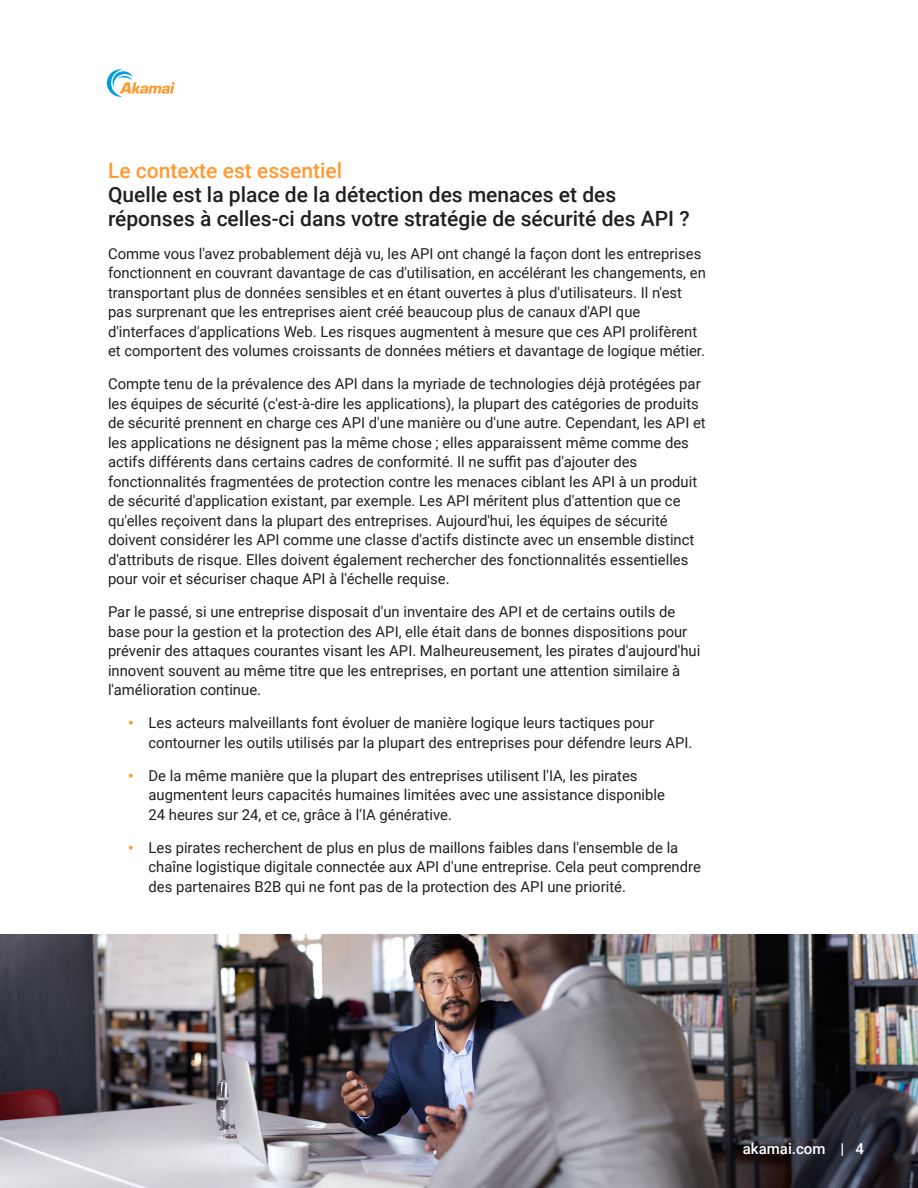
<style>
.page{position:relative;width:918px;height:1188px;background:#fff}
.page>*{position:absolute;margin:0;border:0;box-sizing:border-box;transform-origin:0 0}
.H2_-_Subheading{font:500 21px/24px "Roboto";color:#231f20}
.H2_-_Subheading-2{font:500 21px "Roboto";color:#f93}
.Body{font:15px/19.5px "Roboto";color:#231f20}
.t1{font:500 15px "Roboto";color:#fff}
.s1{font-weight:900;color:#f93}
</style>
<div class="page">
<svg style="left:107px;top:69px;width:68px;height:28px"></svg>
<img style="left:0;top:934px;width:918px;height:254px">
<p class="H2_-_Subheading-2" style="left:108px;top:156px;width:236px">Le contexte est essentiel</p>
<p class="H2_-_Subheading" style="left:108px;top:182px;width:583px">Quelle est la place de la détection des menaces et des réponses à celles-ci dans votre stratégie de sécurité des API ?</p>
<p class="Body" style="left:108px;top:243px;width:599px">Comme vous l'avez probablement déjà vu, les API ont changé la façon dont les entreprises fonctionnent en couvrant davantage de cas d'utilisation, en accélérant les changements, en transportant plus de données sensibles et en étant ouvertes à plus d'utilisateurs. Il n'est pas surprenant que les entreprises aient créé beaucoup plus de canaux d'API que d'interfaces d'applications Web. Les risques augmentent à mesure que ces API prolifèrent et comportent des volumes croissants de données métiers et davantage de logique métier.</p>
<p class="Body" style="left:108px;top:374px;width:599px">Compte tenu de la prévalence des API dans la myriade de technologies déjà protégées par les équipes de sécurité (c'est-à-dire les applications), la plupart des catégories de produits de sécurité prennent en charge ces API d'une manière ou d'une autre. Cependant, les API et les applications ne désignent pas la même chose ; elles apparaissent même comme des actifs différents dans certains cadres de conformité. Il ne suffit pas d'ajouter des fonctionnalités fragmentées de protection contre les menaces ciblant les API à un produit de sécurité d'application existant, par exemple. Les API méritent plus d'attention que ce qu'elles reçoivent dans la plupart des entreprises. Aujourd'hui, les équipes de sécurité doivent considérer les API comme une classe d'actifs distincte avec un ensemble distinct d'attributs de risque. Elles doivent également rechercher des fonctionnalités essentielles pour voir et sécuriser chaque API à l'échelle requise.</p>
<p class="Body" style="left:108px;top:602px;width:594px">Par le passé, si une entreprise disposait d'un inventaire des API et de certains outils de base pour la gestion et la protection des API, elle était dans de bonnes dispositions pour prévenir des attaques courantes visant les API. Malheureusement, les pirates d'aujourd'hui innovent souvent au même titre que les entreprises, en portant une attention similaire à l'amélioration continue.</p>
<p class="Body" style="left:148px;top:713px;width:545px;text-indent:-20px"><span class="s1">•</span> Les acteurs malveillants font évoluer de manière logique leurs tactiques pour contourner les outils utilisés par la plupart des entreprises pour défendre leurs API.</p>
<p class="Body" style="left:148px;top:765px;width:518px;text-indent:-20px"><span class="s1">•</span> De la même manière que la plupart des entreprises utilisent l'IA, les pirates augmentent leurs capacités humaines limitées avec une assistance disponible<br>24 heures sur 24, et ce, grâce à l'IA générative.</p>
<p class="Body" style="left:148px;top:837px;width:554px;text-indent:-20px"><span class="s1">•</span> Les pirates recherchent de plus en plus de maillons faibles dans l'ensemble de la chaîne logistique digitale connectée aux API d'une entreprise. Cela peut comprendre des partenaires B2B qui ne font pas de la protection des API une priorité.</p>
<p class="t1" style="left:743px;top:1139px;width:123px">akamai.com | 4</p>
</div>
